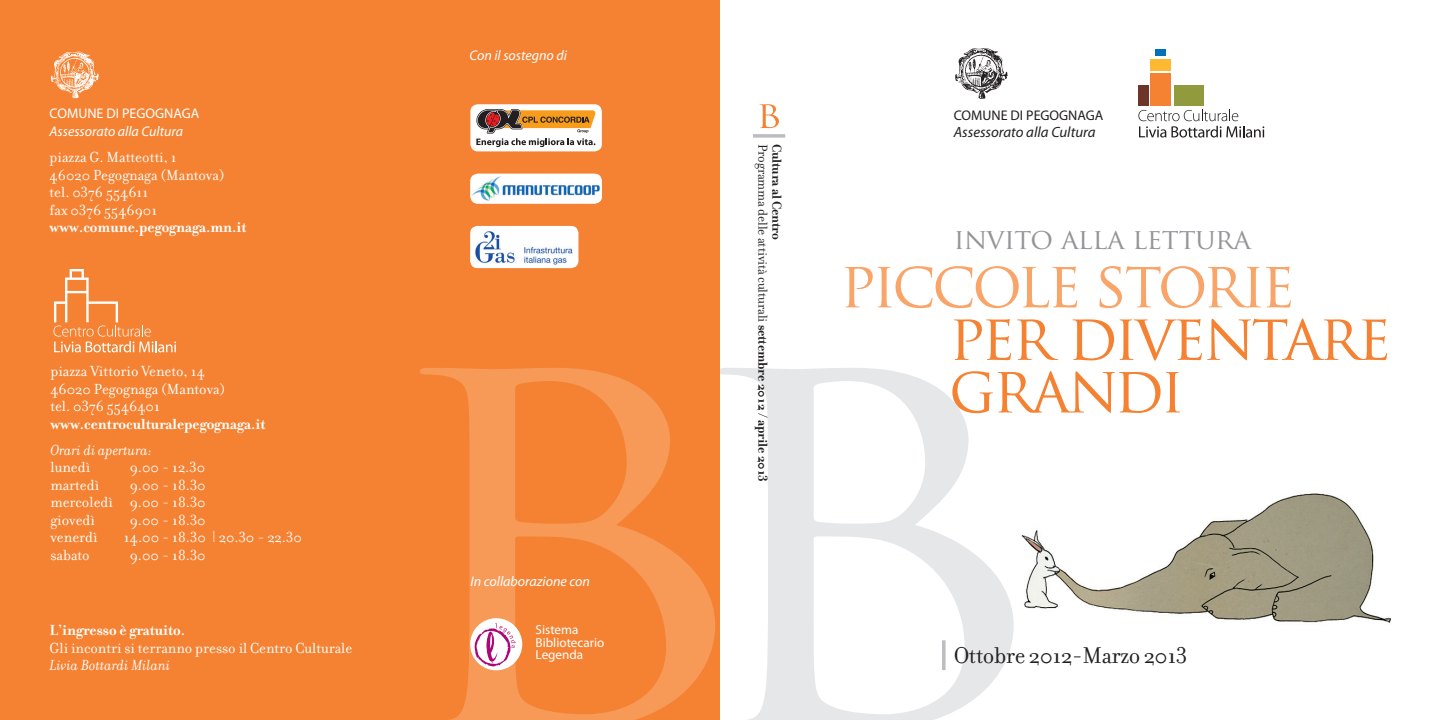
<style>
.page{position:relative;width:1439px;height:720px;background:#fff}
.page>*{position:absolute;margin:0;border:0;box-sizing:border-box;transform-origin:0 0}
.t1{font:63px/52.5px "Trajan Pro";letter-spacing:-.05em;color:#f48232}
.t2{font:63px "Trajan Pro";letter-spacing:-.065em;color:#f9a469}
.t3{font:28px "Trajan Pro";letter-spacing:-.02em;color:#939598}
.t4{font:24.5px "Filosofia";letter-spacing:-.02em;color:#231f20}
.t5{font:15.75px/17.5px "Filosofia";color:#fff}
.t6{font:700 15.75px "Filosofia";color:#fff}
.t7{font:italic 15.75px "Filosofia";color:#fff}
.t8{font:italic 14.88px "Myriad Pro";color:#231f20}
.t9{font:italic 14px "Myriad Pro";color:#fff}
.t10{font:14px "Filosofia";letter-spacing:-.01em;color:#231f20}
.t11{font:14px "Myriad Pro";color:#231f20}
.t12{font:14px "Myriad Pro";color:#fff}
.t13{font:700 14px "Filosofia";letter-spacing:-.015em;color:#231f20}
.t14{font:13.12px "Myriad Pro";color:#fff}
.s1{font-style:italic}
.s2{font-weight:700}
</style>
<div class="page">
<img style="left:1013px;top:493px;width:379px;height:139px">
<svg style="left:719px;top:367px;width:294px;height:352px"></svg>
<div style="left:0;top:0;width:719px;height:719px;background:#f48232"></div>
<div style="left:1173px;top:85px;width:30px;height:20px;background:#919a3c"></div>
<div style="left:1138px;top:85px;width:10px;height:20px;background:#6d342a"></div>
<div style="left:1150px;top:73px;width:21px;height:32px;background:#f48232"></div>
<div style="left:1150px;top:59px;width:21px;height:12px;background:#fdb931"></div>
<div style="left:1155px;top:50px;width:10px;height:6px;background:#0072bc"></div>
<svg style="left:1138px;top:109px;width:126px;height:28px"></svg>
<img style="left:955px;top:48px;width:53px;height:51px">
<img style="left:51px;top:51px;width:49px;height:48px">
<div style="left:65px;top:277px;width:24px;height:46px;border:2px solid #fff"></div>
<div style="left:70px;top:269px;width:14px;height:11px;border:2px solid #fff"></div>
<hr style="left:66px;top:291px;width:21px;height:2px;background:#fff">
<svg style="left:53px;top:300px;width:123px;height:52px"></svg>
<hr style="left:753px;top:134px;width:32px;height:3px;background:#bcbdc0">
<hr style="left:942px;top:640px;width:3px;height:29px;background:#bcbdc0">
<svg style="left:759px;top:104px;width:20px;height:24px"></svg>
<svg style="left:420px;top:368px;width:295px;height:351px"></svg>
<div style="left:470px;top:104px;width:132px;height:47px;background:#fff;border-radius:7px"></div>
<svg style="left:476px;top:109px;width:119px;height:38px"></svg>
<img style="left:470px;top:174px;width:132px;height:29px">
<div style="left:470px;top:226px;width:108px;height:42px;background:#fff;border-radius:7px"></div>
<img style="left:475px;top:231px;width:98px;height:34px">
<div style="left:470px;top:618px;width:52px;height:52px;background:#fff;border-radius:50%"></div>
<svg style="left:474px;top:623px;width:42px;height:43px"></svg>
<p class="t12" style="left:50px;top:105px;width:151px">COMUNE DI PEGOGNAGA</p>
<p class="t9" style="left:50px;top:122px;width:135px">Assessorato alla Cultura</p>
<p class="t5" style="left:50px;top:148px;width:129px">piazza G. Matteotti, 1</p>
<p class="t5" style="left:50px;top:166px;width:177px">46020 Pegognaga (Mantova)</p>
<p class="t5" style="left:50px;top:183px;width:100px">tel. 0376 554611</p>
<p class="t5" style="left:50px;top:201px;width:109px">fax 0376 5546901</p>
<p class="t6" style="left:50px;top:218px;width:198px">www.comune.pegognaga.mn.it</p>
<p class="t5" style="left:50px;top:362px;width:156px">piazza Vittorio Veneto, 14</p>
<p class="t5" style="left:50px;top:380px;width:177px">46020 Pegognaga (Mantova)</p>
<p class="t5" style="left:50px;top:397px;width:111px">tel. 0376 5546401</p>
<p class="t6" style="left:50px;top:414px;width:216px">www.centroculturalepegognaga.it</p>
<p class="t7" style="left:50px;top:441px;width:103px">Orari di apertura:</p>
<p class="t5" style="left:50px;top:459px;width:41px">lunedì</p>
<p class="t5" style="left:130px;top:459px;width:77px">9.00 - 12.30</p>
<p class="t5" style="left:50px;top:476px;width:50px">martedì</p>
<p class="t5" style="left:130px;top:476px;width:78px">9.00 - 18.30</p>
<p class="t5" style="left:50px;top:494px;width:157px">mercoledì 9.00 - 18.30</p>
<p class="t5" style="left:50px;top:511px;width:46px">giovedì</p>
<p class="t5" style="left:130px;top:511px;width:78px">9.00 - 18.30</p>
<p class="t5" style="left:50px;top:529px;width:49px">venerdì</p>
<p class="t5" style="left:124px;top:529px;width:179px">14.00 - 18.30 | 20.30 - 22.30</p>
<p class="t5" style="left:50px;top:546px;width:41px">sabato</p>
<p class="t5" style="left:130px;top:546px;width:78px">9.00 - 18.30</p>
<p class="t6" style="left:50px;top:620px;width:137px">L’ingresso è gratuito.</p>
<p class="t5" style="left:50px;top:639px;width:304px">Gli incontri si terranno presso il Centro Culturale<br><span class="s1">Livia Bottardi Milani</span></p>
<p class="t9" style="left:469px;top:47px;width:99px">Con il sostegno di</p>
<p class="t9" style="left:470px;top:572px;width:121px">In collaborazione con</p>
<p class="t14" style="left:536px;top:621px;width:44px">Sistema</p>
<p class="t14" style="left:536px;top:633px;width:70px">Bibliotecario</p>
<p class="t14" style="left:536px;top:646px;width:49px">Legenda</p>
<p class="t10" style="left:771px;top:144px;width:340px;rotate:90deg">Programma delle attività culturali <span class="s2">settembre 2012 / aprile 2013</span></p>
<p class="t13" style="left:785px;top:144px;width:98px;rotate:90deg">Cultura al Centro</p>
<p class="t11" style="left:953px;top:106px;width:151px">COMUNE DI PEGOGNAGA</p>
<p class="t8" style="left:953px;top:123px;width:143px">Assessorato alla Cultura</p>
<p class="t3" style="left:954px;top:220px;width:298px">INVITO ALLA LETTURA</p>
<p class="t2" style="left:840px;top:244px;width:457px">PICCOLE STORIE</p>
<p class="t1" style="left:949px;top:310px;width:444px">PER DIVENTARE<br>GRANDI</p>
<p class="t4" style="left:953px;top:641px;width:235px">Ottobre 2012-Marzo 2013</p>
</div>
